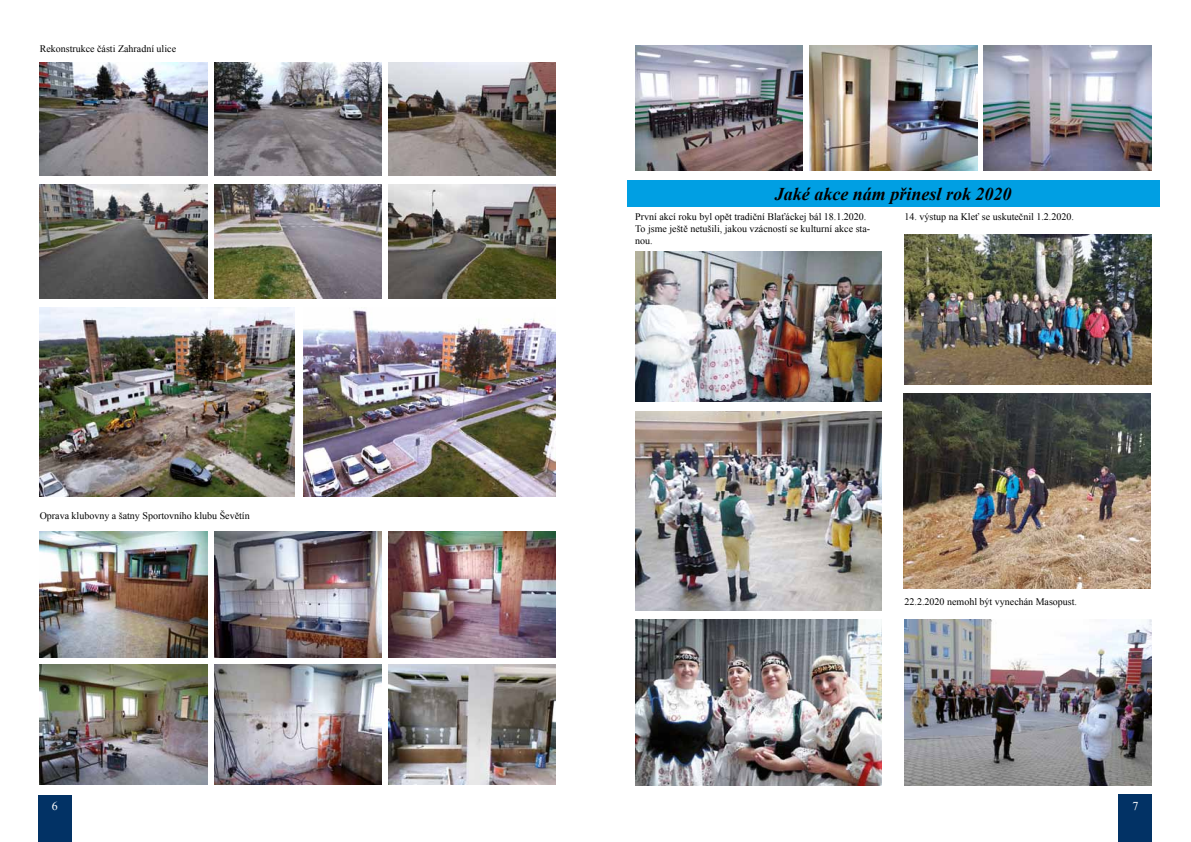
<style>
.page{position:relative;width:1191px;height:842px;background:#fff}
.page>*{position:absolute;margin:0;border:0;box-sizing:border-box;transform-origin:0 0}
.t1{font:italic 700 18px "Times New Roman";color:#000}
.t2{font:12px "Times New Roman";color:#fff}
.t3{font:10px/12px "Times New Roman";color:#000}
</style>
<div class="page">
<div style="left:38px;top:795px;width:34px;height:47px;background:#023265"></div>
<div style="left:1118px;top:794px;width:34px;height:48px;background:#023265"></div>
<div style="left:626px;top:180px;width:533px;height:27px;background:#009fe3"></div>
<img style="left:214px;top:62px;width:167px;height:113px">
<img style="left:388px;top:62px;width:168px;height:113px">
<img style="left:40px;top:62px;width:167px;height:113px">
<img style="left:40px;top:185px;width:167px;height:113px">
<img style="left:214px;top:185px;width:167px;height:113px">
<img style="left:388px;top:185px;width:168px;height:113px">
<img style="left:303px;top:310px;width:253px;height:186px">
<img style="left:40px;top:308px;width:255px;height:188px">
<img style="left:214px;top:532px;width:167px;height:125px">
<img style="left:388px;top:532px;width:168px;height:125px">
<img style="left:40px;top:532px;width:167px;height:125px">
<img style="left:40px;top:664px;width:167px;height:120px">
<img style="left:214px;top:664px;width:167px;height:120px">
<img style="left:388px;top:664px;width:168px;height:120px">
<img style="left:635px;top:45px;width:167px;height:125px">
<img style="left:810px;top:45px;width:167px;height:125px">
<img style="left:984px;top:45px;width:167px;height:125px">
<img style="left:635px;top:252px;width:247px;height:150px">
<img style="left:635px;top:411px;width:247px;height:200px">
<img style="left:635px;top:620px;width:247px;height:165px">
<img style="left:904px;top:234px;width:247px;height:150px">
<img style="left:904px;top:394px;width:246px;height:195px">
<img style="left:904px;top:620px;width:247px;height:165px">
<p class="t3" style="left:40px;top:43px;width:138px">Rekonstrukce části Zahradní ulice</p>
<p class="t3" style="left:40px;top:510px;width:211px">Oprava klubovny a šatny Sportovního klubu Ševětín</p>
<h1 class="t1" style="left:775px;top:181px;width:238px">Jaké akce nám přinesl rok 2020</h1>
<p class="t3" style="left:635px;top:211px;width:236px">První akcí roku byl opět tradiční Blaťáckej bál 18.1.2020.<br>To jsme ještě netušili, jakou vzácností se kulturní akce sta&shy;nou.</p>
<p class="t3" style="left:904px;top:211px;width:171px">14. výstup na Kleť se uskutečnil 1.2.2020.</p>
<p class="t3" style="left:904px;top:596px;width:174px">22.2.2020 nemohl být vynechán Masopust.</p>
<p class="t2" style="left:52px;top:798px;width:7px">6</p>
<p class="t2" style="left:1132px;top:797px;width:7px">7</p>
</div>
